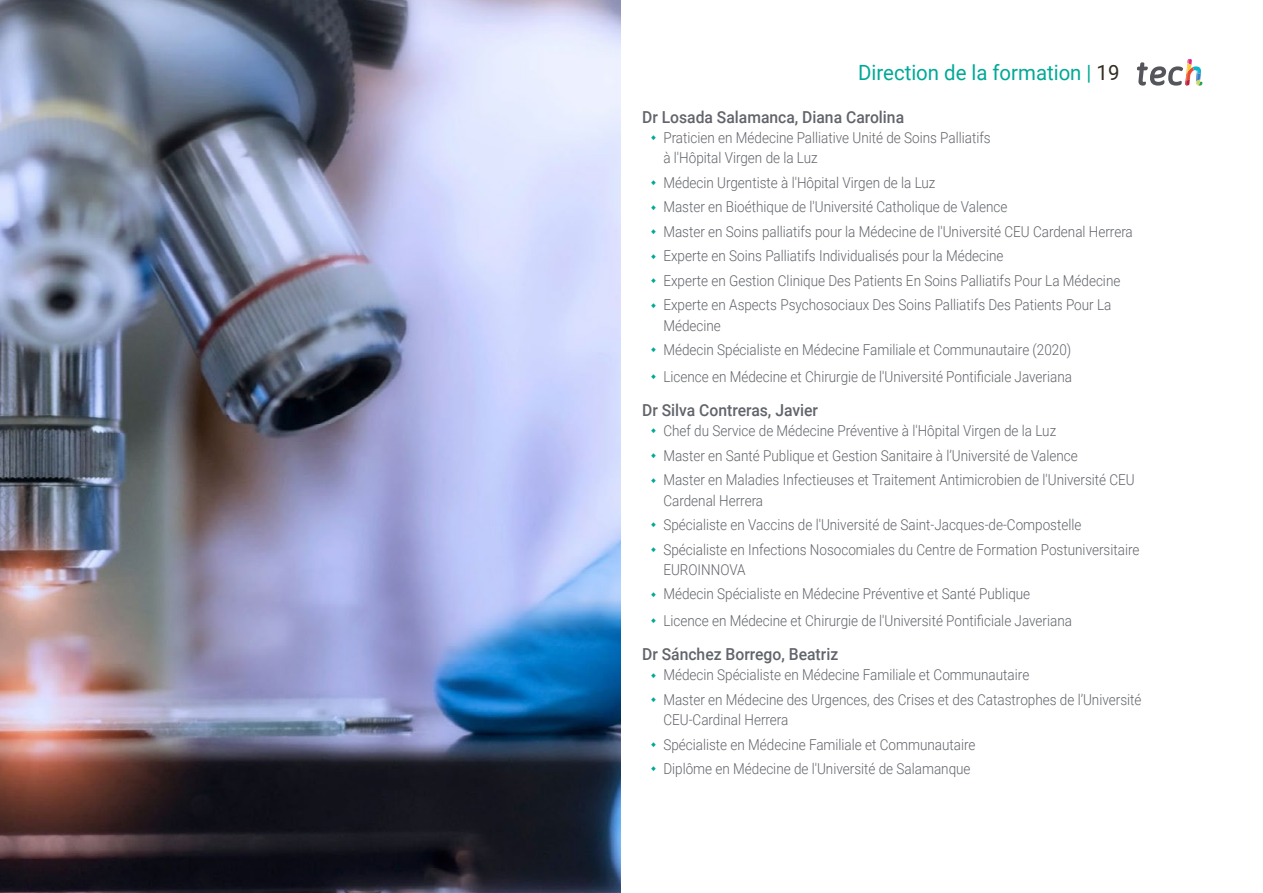
<style>
.page{position:relative;width:1263px;height:893px;background:#fff}
.page>*{position:absolute;margin:0;border:0;box-sizing:border-box;transform-origin:0 0}
.t1{font:21px "Roboto";color:#00a996}
.t2{font:500 16.5px "Roboto";color:#61646a;scale:.95 1}
.t3{font:300 15px/24.5px "Roboto";color:#61646a;scale:.9 1}
.s1{color:#312e20}
</style>
<div class="page">
<img style="left:0;top:0;width:621px;height:893px">
<svg style="left:1137px;top:59px;width:65px;height:27px"></svg>
<h1 class="t1" style="left:858px;top:57px;width:263px">Direction de la formation | <span class="s1">19</span></h1>
<p class="t2" style="left:642px;top:106px;width:277px">Dr Losada Salamanca, Diana Carolina</p>
<p class="t3" style="left:663px;top:127px;width:365px;line-height:20.2px">Praticien en Médecine Palliative Unité de Soins Palliatifs à l'Hôpital Virgen de la Luz</p>
<p class="t3" style="left:663px;top:170px;width:523px">Médecin Urgentiste à l'Hôpital Virgen de la Luz<br>Master en Bioéthique de l'Université Catholique de Valence<br>Master en Soins palliatifs pour la Médecine de l'Université CEU Cardenal Herrera Experte en Soins Palliatifs Individualisés pour la Médecine<br>Experte en Gestion Clinique Des Patients En Soins Palliatifs Pour La Médecine Experte en Aspects Psychosociaux Des Soins Palliatifs Des Patients Pour La</p>
<p class="t3" style="left:663px;top:312px;width:455px">Médecine<br>Médecin Spécialiste en Médecine Familiale et Communautaire (2020)</p>
<p class="t3" style="left:663px;top:364px;width:455px">Licence en Médecine et Chirurgie de l'Université Pontificiale Javeriana</p>
<p class="t2" style="left:642px;top:399px;width:187px">Dr Silva Contreras, Javier</p>
<p class="t3" style="left:663px;top:418px;width:525px">Chef du Service de Médecine Préventive à l'Hôpital Virgen de la Luz<br>Master en Santé Publique et Gestion Sanitaire à l’Université de Valence<br>Master en Maladies Infectieuses et Traitement Antimicrobien de l'Université CEU</p>
<p class="t3" style="left:663px;top:487px;width:530px">Cardenal Herrera<br>Spécialiste en Vaccins de l'Université de Saint-Jacques-de-Compostelle<br>Spécialiste en Infections Nosocomiales du Centre de Formation Postuniversitaire</p>
<p class="t3" style="left:663px;top:557px;width:409px">EUROINNOVA<br>Médecin Spécialiste en Médecine Préventive et Santé Publique</p>
<p class="t3" style="left:663px;top:608px;width:455px">Licence en Médecine et Chirurgie de l'Université Pontificiale Javeriana</p>
<p class="t2" style="left:642px;top:643px;width:208px">Dr Sánchez Borrego, Beatriz</p>
<p class="t3" style="left:663px;top:662px;width:533px">Médecin Spécialiste en Médecine Familiale et Communautaire<br>Master en Médecine des Urgences, des Crises et des Catastrophes de l’Université</p>
<p class="t3" style="left:663px;top:707px;width:348px">CEU-Cardinal Herrera<br>Spécialiste en Médecine Familiale et Communautaire<br>Diplôme en Médecine de l'Université de Salamanque</p>
</div>
